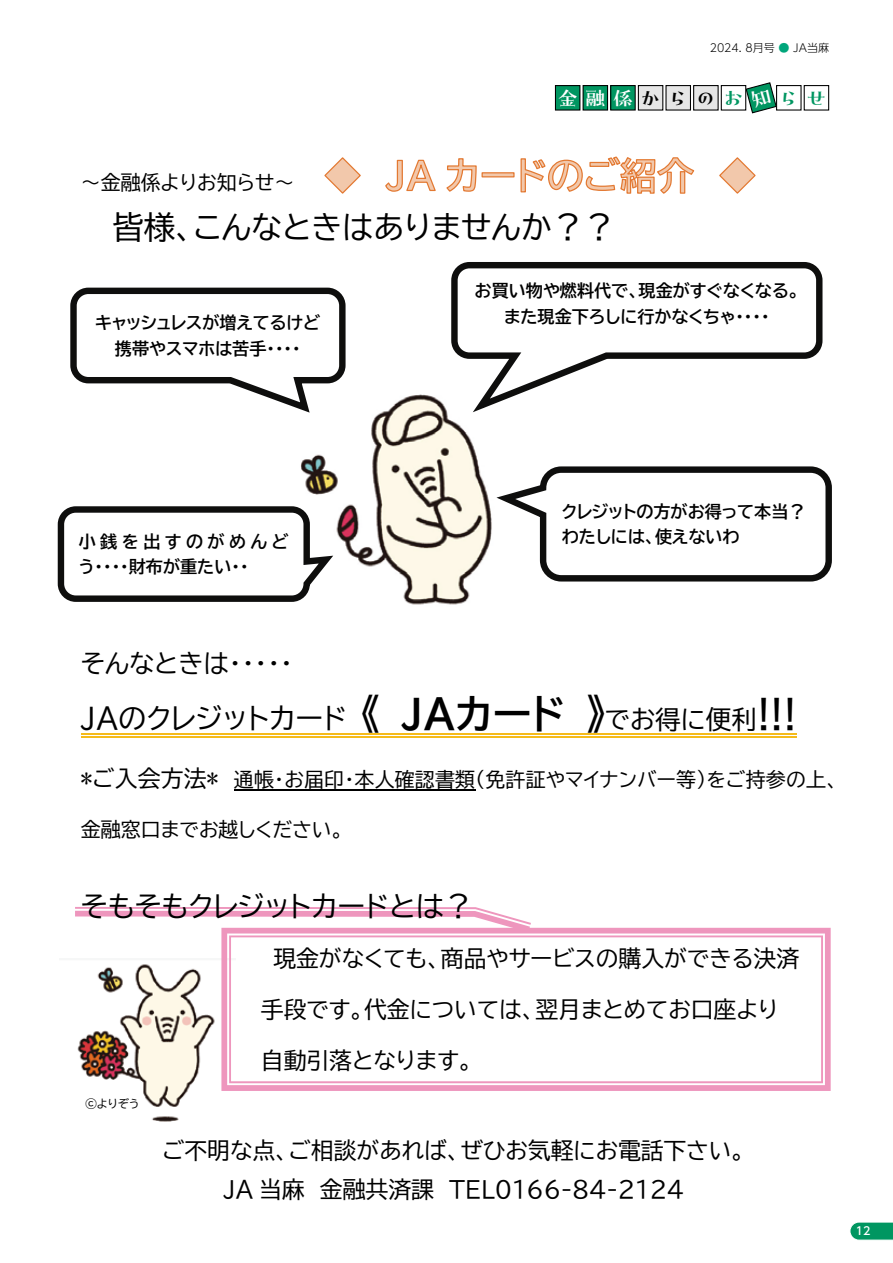
<style>
.page{position:relative;width:893px;height:1263px;background:#fff}
.page>*{position:absolute;margin:0;border:0;box-sizing:border-box;transform-origin:0 0}
.t1{font:39.9px "BIZ UDP Gothic Bold";color:#000}
.t2{font:39.9px "BIZ UDP Gothic";color:#000}
.t3{font:31.35px "BIZ UDP Gothic";color:#000}
.t4{font:28.5px "BIZ UDP Gothic";color:#000}
.t5{font:25.65px "BIZ UDP Gothic";color:#000}
.t6{font:22.8px/38.5px "BIZ UDP Gothic";color:#000}
.t7{font:21.3px "P Kokon Min 2 B";letter-spacing:.3em;color:#fff}
.t8{font:21.3px "P Kokon Min 2 B";color:#009661}
.t9{font:19.95px "BIZ UDP Gothic";letter-spacing:.01em;color:#000}
.t10{font:17.1px/25.7px "BIZ UDP Gothic Bold";color:#000;text-align:center}
.t11{font:17.1px/25.7px "BIZ UDP Gothic Bold";letter-spacing:.26em;color:#000}
.t12{font:11.4px "BIZ UDP Gothic";color:#000}
.t13{font:300 11.1px "UD Shin Go Pr 6";color:#000}
.t14{font:500 11.1px "UD Shin Go Pr 6";color:#fff}
.s1{color:#00a67b}
.s2{color:#000}
.s3{color:#009661}
</style>
<div class="page">
<img style="left:77px;top:964px;width:138px;height:158px">
<svg style="left:221px;top:928px;width:610px;height:163px"></svg>
<svg style="left:75px;top:907px;width:456px;height:25px"></svg>
<svg style="left:324px;top:156px;width:432px;height:38px"></svg>
<hr style="left:81px;top:733px;width:715px;height:1px;background:#f5bb1b">
<hr style="left:81px;top:736px;width:715px;height:2px;background:#f5bb1b">
<hr style="left:234px;top:789px;width:241px;height:1px;background:#000">
<img style="left:301px;top:394px;width:239px;height:211px">
<svg style="left:70px;top:287px;width:279px;height:131px"></svg>
<svg style="left:448px;top:262px;width:375px;height:157px"></svg>
<div style="left:540px;top:466px;width:292px;height:115px;border:6px solid #0e0e0d;border-radius:18px"></div>
<svg style="left:57px;top:503px;width:283px;height:102px"></svg>
<div style="left:555px;top:86px;width:25px;height:24px;background:#009661"></div>
<div style="left:555px;top:85px;width:25px;height:26px;border:1px solid #000"></div>
<div style="left:583px;top:86px;width:25px;height:24px;background:#009661"></div>
<div style="left:583px;top:85px;width:25px;height:26px;border:1px solid #000"></div>
<div style="left:611px;top:86px;width:24px;height:24px;background:#009661"></div>
<div style="left:610px;top:85px;width:26px;height:26px;border:1px solid #000"></div>
<div style="left:638px;top:86px;width:25px;height:24px;background:#e6e6e6"></div>
<div style="left:638px;top:85px;width:25px;height:26px;border:1px solid #000"></div>
<div style="left:666px;top:86px;width:24px;height:24px;background:#e6e6e6"></div>
<div style="left:665px;top:85px;width:26px;height:26px;border:1px solid #000"></div>
<svg style="left:746px;top:83px;width:30px;height:30px"></svg>
<div style="left:746px;top:82px;width:31px;height:31px;border:1px solid #000;border-radius:6px"></div>
<div style="left:694px;top:86px;width:24px;height:24px;background:#e6e6e6"></div>
<div style="left:693px;top:85px;width:26px;height:26px;border:1px solid #000"></div>
<div style="left:776px;top:85px;width:25px;height:26px;border:1px solid #000"></div>
<div style="left:721px;top:85px;width:25px;height:26px;border:1px solid #000"></div>
<div style="left:804px;top:85px;width:25px;height:26px;border:1px solid #000"></div>
<svg style="left:850px;top:1222px;width:43px;height:19px"></svg>
<svg style="left:751px;top:88px;width:21px;height:21px"></svg>
<p class="t13" style="left:710px;top:39px;width:121px">2024. 8月号 <span class="s1">●</span> JA当麻</p>
<p class="t7" style="left:557px;top:87px;width:189px">金融係<span class="s2">からの</span><span class="s3">お</span></p>
<p class="t9" style="left:81px;top:172px;width:215px">～金融係よりお知らせ~</p>
<h2 class="t3" style="left:112px;top:211px;width:504px">皆様、こんなときはありませんか??</h2>
<p class="t8" style="left:778px;top:87px;width:50px">らせ</p>
<p class="t10" style="left:95px;top:310px;width:227px">キャッシュレスが増えてるけど携帯やスマホは苦手 ・・・・</p>
<p class="t10" style="left:475px;top:278px;width:326px">お買い物や燃料代で、現金がすぐなくなる。また現金下ろしに行かなくちゃ ・・・・</p>
<p class="t11" style="left:79px;top:528px;width:211px">小銭を出すのがめんどう・・・・財布が重たい・・</p>
<p class="t10" style="left:562px;top:498px;width:245px;text-align:left">クレジットの方がお得って本当?わたしには、使えないわ</p>
<p class="t5" style="left:81px;top:650px;width:214px">そんなときは ・・・・・</p>
<h1 class="t1" style="left:361px;top:694px;width:21px">《</h1>
<h1 class="t1" style="left:585px;top:694px;width:21px">》</h1>
<h1 class="t1" style="left:401px;top:694px;width:165px">ＪＡカード</h1>
<h1 class="t2" style="left:757px;top:694px;width:41px">!!!</h1>
<p class="t4" style="left:81px;top:704px;width:268px">ＪＡのクレジットカード</p>
<p class="t9" style="left:234px;top:769px;width:606px">通帳・お届印・本人確認書類（免許証やマイナンバー等）をご持参の上、</p>
<p class="t5" style="left:605px;top:707px;width:154px">でお得に便利</p>
<p class="t6" style="left:81px;top:759px;width:139px">*ご入会方法*</p>
<p class="t9" style="left:81px;top:820px;width:264px">金融窓口までお越しください。</p>
<p class="t4" style="left:81px;top:892px;width:393px">そもそもクレジットカードとは?</p>
<p class="t6" style="left:273px;top:939px;width:527px">現金がなくても、商品やサービスの購入ができる決済</p>
<p class="t6" style="left:261px;top:990px;width:519px">手段です。代金については、翌月まとめてお口座より</p>
<p class="t6" style="left:261px;top:1041px;width:213px">自動引落となります。</p>
<p class="t12" style="left:85px;top:1098px;width:56px">ⓒよりぞう</p>
<p class="t6" style="left:449px;top:1131px;width:298px;text-indent:-287px">ご不明な点、ご相談があれば、ぜひお気軽にお電話下さい。<br>TEL0166-84-2124</p>
<p class="t6" style="left:224px;top:1170px;width:83px">JA 当麻</p>
<p class="t6" style="left:320px;top:1170px;width:116px">金融共済課</p>
<p class="t14" style="left:856px;top:1222px;width:16px">12</p>
</div>
